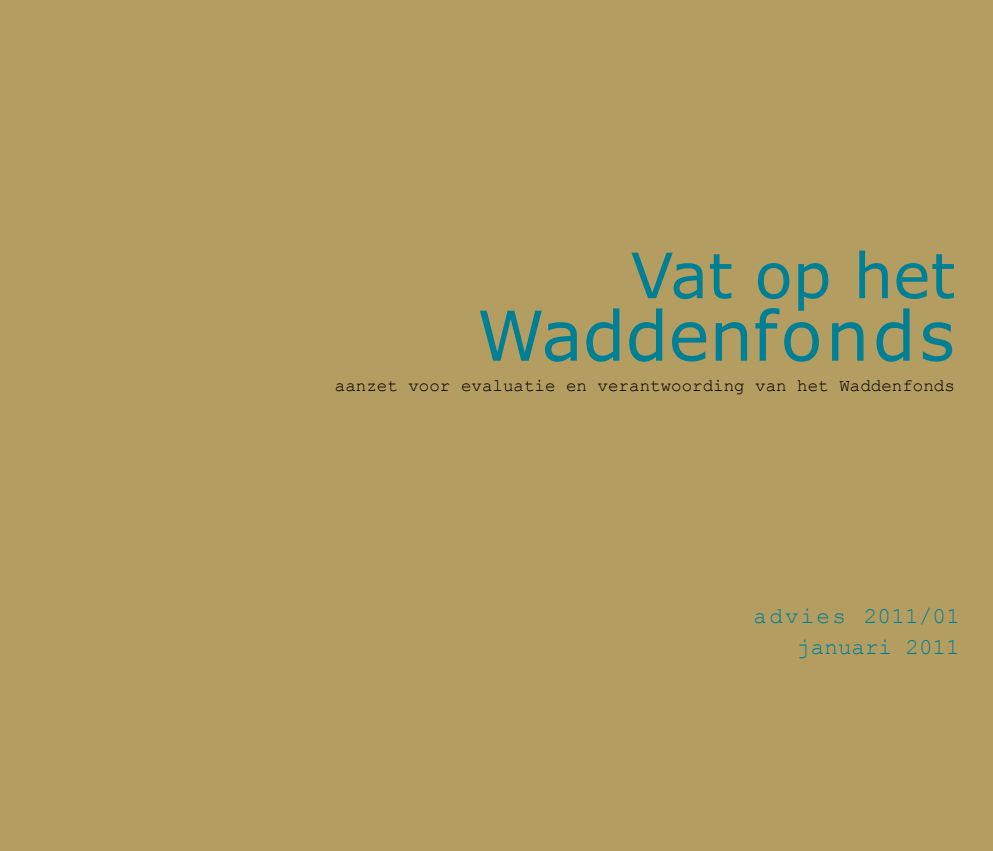
<style>
.page{position:relative;width:993px;height:851px;background:#fff}
.page>*{position:absolute;margin:0;border:0;box-sizing:border-box;transform-origin:0 0}
.t1{font:68.75px "Verdana";color:#007f95}
.t2{font:62.5px "Verdana";color:#007f95}
.t3{font:22.5px "Courier New";letter-spacing:.1em;color:#007f95}
.t4{font:22.5px "Courier New";letter-spacing:.005em;color:#007f95}
.t5{font:17.5px "Courier New";color:#000}
</style>
<div class="page">
<div style="left:0;top:0;width:992px;height:850px;background:#b49d61"></div>
<h2 class="t2" style="left:630px;top:235px;width:326px">Vat op het</h2>
<h1 class="t1" style="left:476px;top:292px;width:479px">Waddenfonds</h1>
<p class="t5" style="left:335px;top:375px;width:621px">aanzet voor evaluatie en verantwoording van het Waddenfonds</p>
<p class="t3" style="left:753px;top:601px;width:208px">advies 2011/01</p>
<p class="t4" style="left:797px;top:633px;width:163px">januari 2011</p>
</div>
